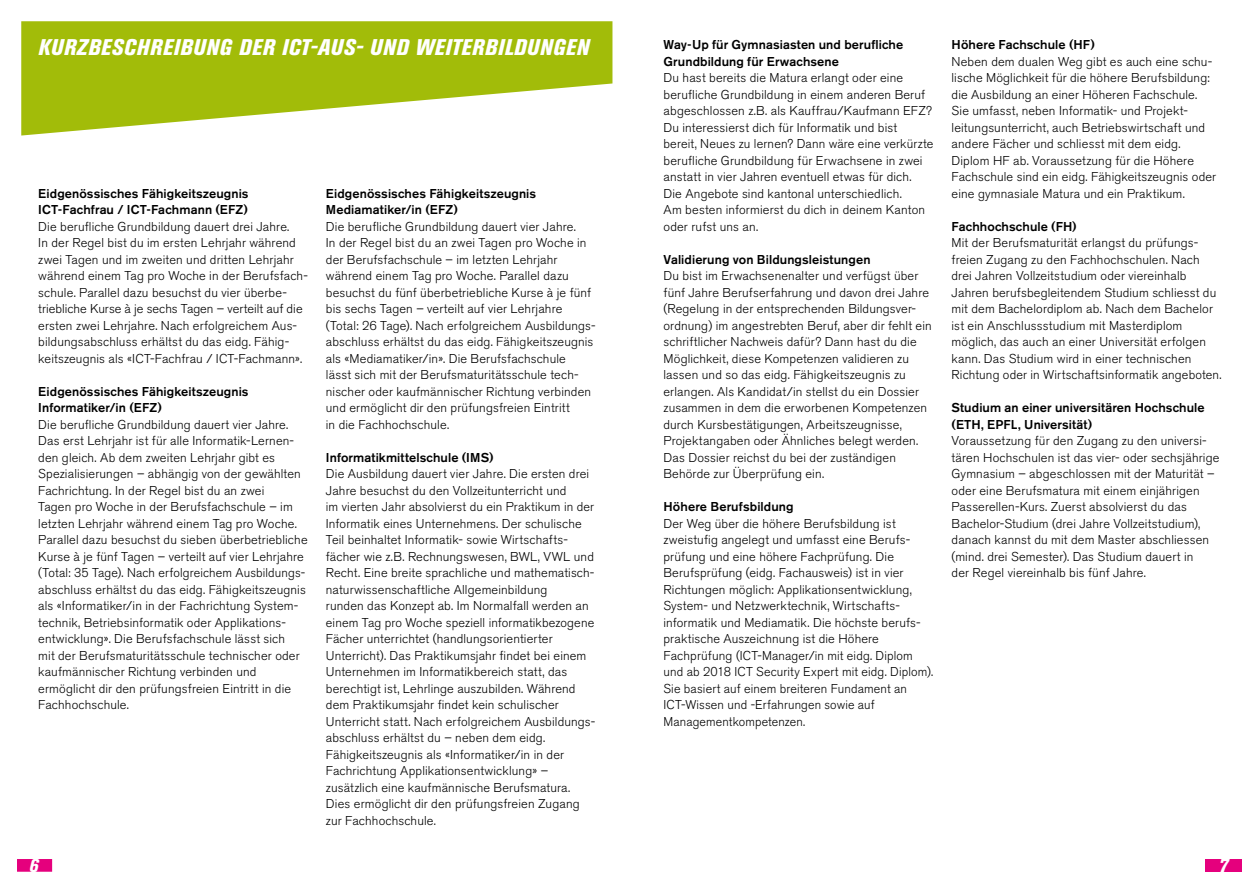
<style>
.page{position:relative;width:1259px;height:893px;background:#fff}
.page>*{position:absolute;margin:0;border:0;box-sizing:border-box;transform-origin:0 0}
.t1{font:italic 800 condensed 22.5px "Akzidenz Grotesk BE";letter-spacing:.035em;color:#fff}
.t2{font:italic 800 condensed 18.6px "Akzidenz Grotesk BE";color:#fff}
.t3{font:300 12.75px/16.5px "Akzidenz Grotesk BE";letter-spacing:.01em;color:#000}
.t4{font:500 12.75px/16.5px "Akzidenz Grotesk BE";letter-spacing:.01em;color:#000}
</style>
<div class="page">
<div style="left:17px;top:859px;width:35px;height:13px;background:#e5007d"></div>
<div style="left:1205px;top:859px;width:37px;height:13px;background:#e5007d"></div>
<svg style="left:21px;top:21px;width:591px;height:115px;fill:#a2bc09"></svg>
<h1 class="t1" style="left:38px;top:35px;width:552px">KURZBESCHREIBUNG DER ICT-AUS- UND WEITERBILDUNGEN</h1>
<p class="t4" style="left:38px;top:185px;width:212px">Eidgenössisches Fähigkeitszeugnis<br>ICT-Fachfrau / ICT-Fachmann (EFZ)</p>
<p class="t3" style="left:38px;top:218px;width:271px">Die berufliche Grundbildung dauert drei Jahre.<br>In der Regel bist du im ersten Lehrjahr während zwei Tagen und im zweiten und dritten Lehrjahr während einem Tag pro Woche in der Berufsfach&shy;schule. Parallel dazu besuchst du vier überbe&shy;triebliche Kurse à je sechs Tagen – verteilt auf die ersten zwei Lehrjahre. Nach erfolgreichem Aus&shy;bildungsabschluss erhältst du das eidg. Fähig&shy;keitszeugnis als «ICT-Fachfrau / ICT-Fachmann».</p>
<p class="t4" style="left:38px;top:383px;width:212px">Eidgenössisches Fähigkeitszeugnis<br>Informatiker/in (EFZ)</p>
<p class="t3" style="left:38px;top:416px;width:271px">Die berufliche Grundbildung dauert vier Jahre.<br>Das erst Lehrjahr ist für alle Informatik-Lernen&shy;den gleich. Ab dem zweiten Lehrjahr gibt es Spezialisierungen – abhängig von der gewählten Fachrichtung. In der Regel bist du an zwei<br>Tagen pro Woche in der Berufsfachschule – im letzten Lehrjahr während einem Tag pro Woche.<br>Parallel dazu besuchst du sieben überbetriebliche Kurse à je fünf Tagen – verteilt auf vier Lehrjahre (Total: 35 Tage). Nach erfolgreichem Ausbildungs&shy;abschluss erhältst du das eidg. Fähigkeitszeugnis als «Informatiker/in in der Fachrichtung System&shy;technik, Betriebsinformatik oder Applikations&shy;entwicklung». Die Berufsfachschule lässt sich<br>mit der Berufsmaturitätsschule technischer oder kaufmännischer Richtung verbinden und ermöglicht dir den prüfungsfreien Eintritt in die Fachhochschule.</p>
<p class="t4" style="left:326px;top:185px;width:212px">Eidgenössisches Fähigkeitszeugnis<br>Mediamatiker/in (EFZ)</p>
<p class="t3" style="left:326px;top:218px;width:271px">Die berufliche Grundbildung dauert vier Jahre.<br>In der Regel bist du an zwei Tagen pro Woche in der Berufsfachschule – im letzten Lehrjahr während einem Tag pro Woche. Parallel dazu besuchst du fünf überbetriebliche Kurse à je fünf bis sechs Tagen – verteilt auf vier Lehrjahre (Total: 26 Tage). Nach erfolgreichem Ausbildungs&shy;abschluss erhältst du das eidg. Fähigkeitszeugnis als «Mediamatiker/in». Die Berufsfachschule<br>lässt sich mit der Berufsmaturitätsschule tech&shy;nischer oder kaufmännischer Richtung verbinden und ermöglicht dir den prüfungsfreien Eintritt<br>in die Fachhochschule.</p>
<p class="t4" style="left:326px;top:449px;width:169px">Informatikmittelschule (IMS)</p>
<p class="t3" style="left:326px;top:466px;width:271px">Die Ausbildung dauert vier Jahre. Die ersten drei Jahre besuchst du den Vollzeitunterricht und<br>im vierten Jahr absolvierst du ein Praktikum in der Informatik eines Unternehmens. Der schulische Teil beinhaltet Informatik- sowie Wirtschafts&shy;fächer wie z.B. Rechnungswesen, BWL, VWL und Recht. Eine breite sprachliche und mathematisch&shy;naturwissenschaftliche Allgemeinbildung<br>runden das Konzept ab. Im Normalfall werden an einem Tag pro Woche speziell informatikbezogene Fächer unterrichtet (handlungsorientierter Unterricht). Das Praktikumsjahr findet bei einem Unternehmen im Informatikbereich statt, das berechtigt ist, Lehrlinge auszubilden. Während dem Praktikumsjahr findet kein schulischer Unterricht statt. Nach erfolgreichem Ausbildungs&shy;abschluss erhältst du – neben dem eidg.<br>Fähigkeitszeugnis als «Informatiker/in in der Fachrichtung Applikationsentwicklung» – zusätzlich eine kaufmännische Berufsmatura.<br>Dies ermöglicht dir den prüfungsfreien Zugang zur Fachhochschule.</p>
<p class="t4" style="left:663px;top:37px;width:241px">Way-Up für Gymnasiasten und berufliche<br>Grundbildung für Erwachsene</p>
<p class="t3" style="left:663px;top:70px;width:271px">Du hast bereits die Matura erlangt oder eine berufliche Grundbildung in einem anderen Beruf abgeschlossen z.B. als Kauffrau/Kaufmann EFZ?<br>Du interessierst dich für Informatik und bist bereit, Neues zu lernen? Dann wäre eine verkürzte berufliche Grundbildung für Erwachsene in zwei anstatt in vier Jahren eventuell etwas für dich.<br>Die Angebote sind kantonal unterschiedlich.<br>Am besten informierst du dich in deinem Kanton oder rufst uns an.</p>
<p class="t4" style="left:663px;top:251px;width:208px">Validierung von Bildungsleistungen</p>
<p class="t3" style="left:663px;top:268px;width:270px">Du bist im Erwachsenenalter und verfügst über fünf Jahre Berufserfahrung und davon drei Jahre (Regelung in der entsprechenden Bildungsver&shy;ordnung) im angestrebten Beruf, aber dir fehlt ein schriftlicher Nachweis dafür? Dann hast du die Möglichkeit, diese Kompetenzen validieren zu lassen und so das eidg. Fähigkeitszeugnis zu erlangen. Als Kandidat/in stellst du ein Dossier zusammen in dem die erworbenen Kompetenzen durch Kursbestätigungen, Arbeitszeugnisse, Projektangaben oder Ähnliches belegt werden.<br>Das Dossier reichst du bei der zuständigen Behörde zur Überprüfung ein.</p>
<p class="t4" style="left:663px;top:498px;width:132px">Höhere Berufsbildung</p>
<p class="t3" style="left:663px;top:515px;width:271px">Der Weg über die höhere Berufsbildung ist zweistufig angelegt und umfasst eine Berufs&shy;prüfung und eine höhere Fachprüfung. Die Berufsprüfung (eidg. Fachausweis) ist in vier Richtungen möglich: Applikationsentwicklung, System- und Netzwerktechnik, Wirtschafts&shy;informatik und Mediamatik. Die höchste berufs&shy;praktische Auszeichnung ist die Höhere Fachprüfung (ICT-Manager/in mit eidg. Diplom und ab 2018 ICT Security Expert mit eidg. Diplom).<br>Sie basiert auf einem breiteren Fundament an ICT-Wissen und -Erfahrungen sowie auf Managementkompetenzen.</p>
<p class="t4" style="left:951px;top:37px;width:145px">Höhere Fachschule (HF)</p>
<p class="t3" style="left:951px;top:53px;width:266px">Neben dem dualen Weg gibt es auch eine schu&shy;lische Möglichkeit für die höhere Berufsbildung: die Ausbildung an einer Höheren Fachschule.<br>Sie umfasst, neben Informatik- und Projekt&shy;leitungsunterricht, auch Betriebswirtschaft und andere Fächer und schliesst mit dem eidg.<br>Diplom HF ab. Voraussetzung für die Höhere Fachschule sind ein eidg. Fähigkeitszeugnis oder eine gymnasiale Matura und ein Praktikum.</p>
<p class="t4" style="left:951px;top:218px;width:127px">Fachhochschule (FH)</p>
<p class="t3" style="left:951px;top:235px;width:271px">Mit der Berufsmaturität erlangst du prüfungs&shy;freien Zugang zu den Fachhochschulen. Nach drei Jahren Vollzeitstudium oder viereinhalb Jahren berufsbegleitendem Studium schliesst du mit dem Bachelordiplom ab. Nach dem Bachelor ist ein Anschlussstudium mit Masterdiplom möglich, das auch an einer Universität erfolgen kann. Das Studium wird in einer technischen Richtung oder in Wirtschaftsinformatik angeboten.</p>
<p class="t4" style="left:951px;top:400px;width:255px">Studium an einer universitären Hochschule (ETH, EPFL, Universität)</p>
<p class="t3" style="left:951px;top:433px;width:269px">Voraussetzung für den Zugang zu den universi&shy;tären Hochschulen ist das vier- oder sechsjährige Gymnasium – abgeschlossen mit der Maturität – oder eine Berufsmatura mit einem einjährigen Passerellen-Kurs. Zuerst absolvierst du das Bachelor-Studium (drei Jahre Vollzeitstudium), danach kannst du mit dem Master abschliessen (mind. drei Semester). Das Studium dauert in<br>der Regel viereinhalb bis fünf Jahre.</p>
<h2 class="t2" style="left:29px;top:855px;width:11px">6</h2>
<h2 class="t2" style="left:1218px;top:855px;width:11px">7</h2>
</div>
